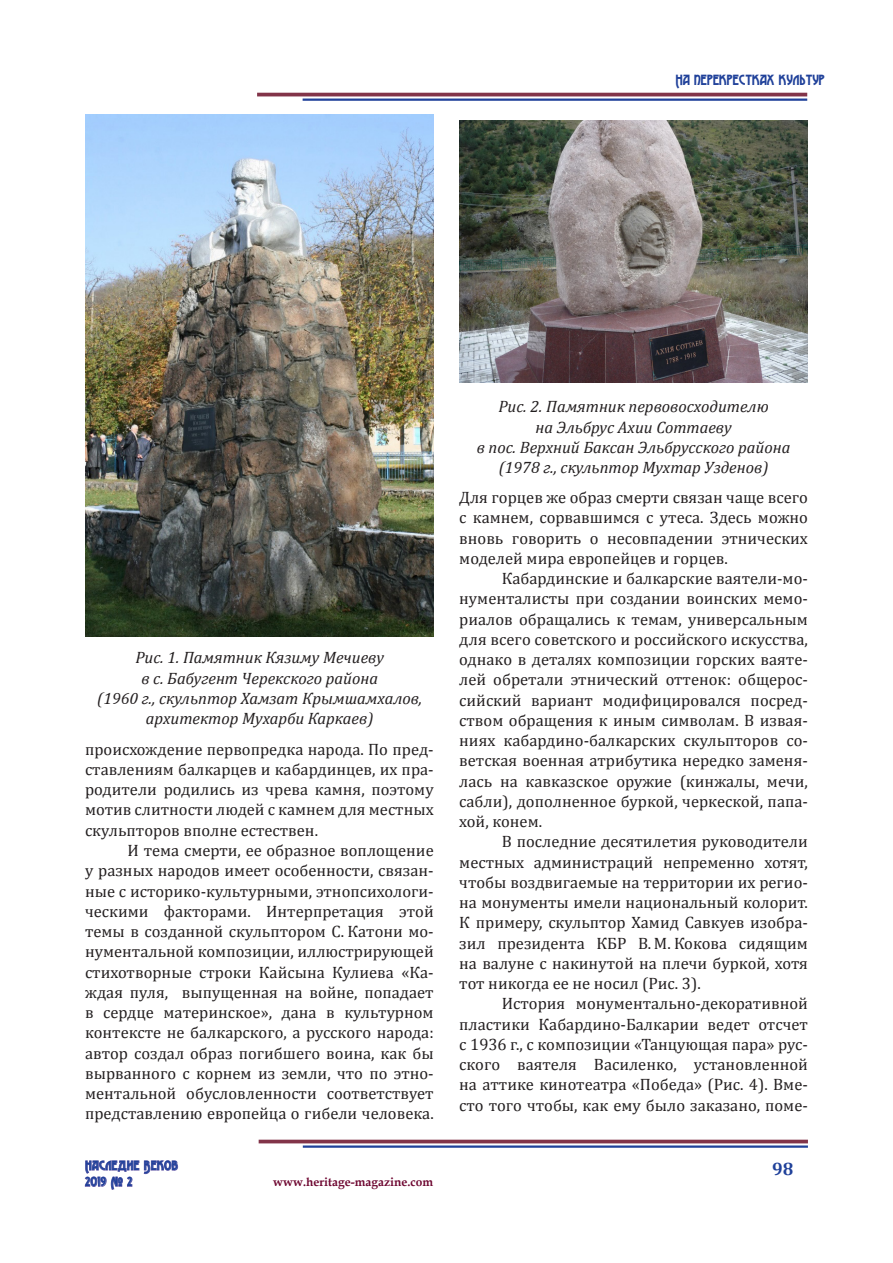
<style>
.page{position:relative;width:893px;height:1263px;background:#fff}
.page>*{position:absolute;margin:0;border:0;box-sizing:border-box;transform-origin:0 0}
.t1{font:700 18px "Cambria";color:#20419a}
.t2{font:16.5px/20.2px "Cambria";color:#231f20;text-align:justify}
.t3{font:italic 16.5px/20.2px "Cambria";color:#231f20;text-align:center}
.t4{font:15px "Advokat Modern";color:#20419a}
.t5{font:13.5px/16.2px "Advokat Modern";letter-spacing:.03em;color:#20419a}
.t6{font:700 12px "Book Antiqua";color:#6e0731}
</style>
<div class="page">
<img style="left:459px;top:120px;width:349px;height:262px">
<img style="left:85px;top:115px;width:349px;height:521px">
<hr style="left:259px;top:1140px;width:549px;height:3px;background:#823449">
<hr style="left:303px;top:1145px;width:505px;height:3px;background:#20419a">
<svg style="left:85px;top:1160px;width:93px;height:30px"></svg>
<hr style="left:257px;top:93px;width:550px;height:3px;background:#823449">
<hr style="left:303px;top:99px;width:504px;height:2px;background:#20419a">
<p class="t4" style="left:675px;top:72px;width:151px">На перекрестках культур</p>
<p class="t3" style="left:135px;top:647px;width:250px">Рис. 1. Памятник Кязиму Мечиеву в с. Бабугент Черекского района</p>
<p class="t3" style="left:97px;top:687px;width:326px">(1960 г., скульптор Хамзат Крымшамхалов, архитектор Мухарби Каркаев)</p>
<p class="t2" style="left:85px;top:739px;width:350px">происхождение первопредка народа. По пред&shy;ставлениям балкарцев и кабардинцев, их пра&shy;родители родились из чрева камня, поэтому мотив слитности людей с камнем для местных скульпторов вполне естествен.</p>
<p class="t2" style="left:85px;top:840px;width:350px;text-indent:43px">И тема смерти, ее образное воплощение у разных народов имеет особенности, связан&shy;ные с историко-культурными, этнопсихологи&shy;ческими факторами. Интерпретация этой темы в созданной скульптором С. Катони мо&shy;нументальной композиции, иллюстрирующей стихотворные строки Кайсына Кулиева «Ка&shy;ждая пуля, выпущенная на войне, попадает в сердце материнское», дана в культурном контексте не балкарского, а русского народа: автор создал образ погибшего воина, как бы вырванного с корнем из земли, что по этно&shy;ментальной обусловленности соответствует представлению европейца о гибели человека.</p>
<p class="t5" style="left:85px;top:1158px;width:95px">Наследие Веков<br>2019 № 2</p>
<p class="t6" style="left:273px;top:1174px;width:161px">www.heritage-magazine.com</p>
<p class="t3" style="left:498px;top:396px;width:272px">Рис. 2. Памятник первовосходителю</p>
<p class="t3" style="left:535px;top:416px;width:198px">на Эльбрус Ахии Соттаеву</p>
<p class="t3" style="left:477px;top:436px;width:315px">в пос. Верхний Баксан Эльбрусского района</p>
<p class="t3" style="left:499px;top:457px;width:271px">(1978 г., скульптор Мухтар Узденов)</p>
<p class="t2" style="left:459px;top:487px;width:350px">Для горцев же образ смерти связан чаще всего с камнем, сорвавшимся с утеса. Здесь можно вновь говорить о несовпадении этнических моделей мира европейцев и горцев.</p>
<p class="t2" style="left:459px;top:568px;width:350px;text-indent:43px">Кабардинские и балкарские ваятели-мо&shy;нументалисты при создании воинских мемо&shy;риалов обращались к темам, универсальным для всего советского и российского искусства, однако в деталях композиции горских ваяте&shy;лей обретали этнический оттенок: общерос&shy;сийский вариант модифицировался посред&shy;ством обращения к иным символам. В извая&shy;ниях кабардино-балкарских скульпторов со&shy;ветская военная атрибутика нередко заменя&shy;лась на кавказское оружие (кинжалы, мечи, сабли), дополненное буркой, черкеской, папа&shy;хой, конем.</p>
<p class="t2" style="left:459px;top:831px;width:350px;text-indent:43px">В последние десятилетия руководители местных администраций непременно хотят, чтобы воздвигаемые на территории их регио&shy;на монументы имели национальный колорит.<br>К примеру, скульптор Хамид Савкуев изобра&shy;зил президента КБР В. М. Кокова сидящим на валуне с накинутой на плечи буркой, хотя тот никогда ее не носил (Рис. 3).</p>
<p class="t2" style="left:459px;top:993px;width:350px;text-indent:43px">История монументально-декоративной пластики Кабардино-Балкарии ведет отсчет с 1936 г., с композиции «Танцующая пара» рус&shy;ского ваятеля Василенко, установленной на аттике кинотеатра «Победа» (Рис. 4). Вме&shy;сто того чтобы, как ему было заказано, поме-</p>
<p class="t1" style="left:772px;top:1156px;width:23px">98</p>
</div>
